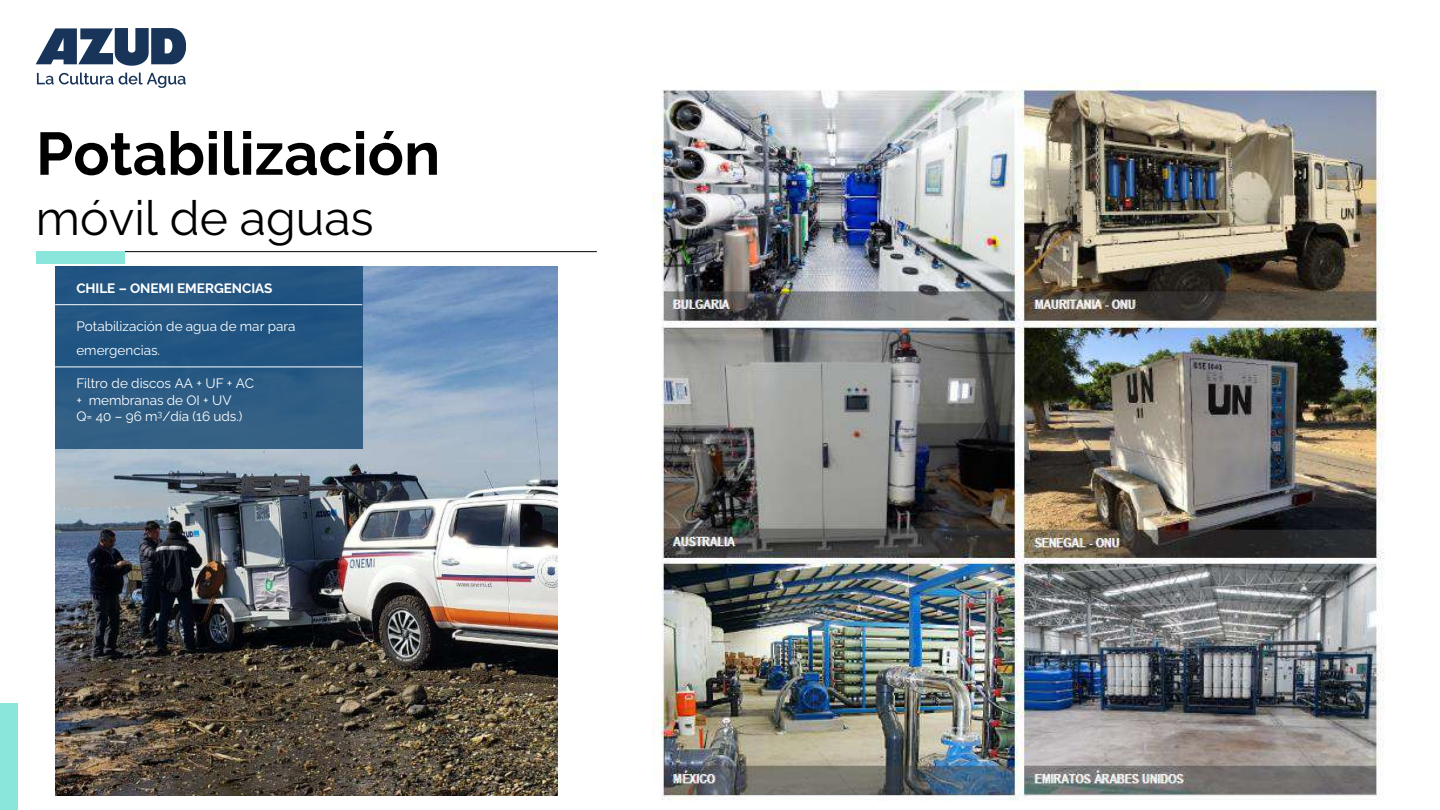
<style>
.page{position:relative;width:1440px;height:810px;background:#fff}
.page>*{position:absolute;margin:0;border:0;box-sizing:border-box;transform-origin:0 0}
.t1{font:700 60px "Raleway";color:#000}
.t2{font:48px "Raleway";color:#000}
.t3{font:13.5px/16.2px "Raleway";color:#fff}
.t4{font:700 13.5px "Raleway";color:#fff}
</style>
<div class="page">
<div style="left:0;top:704px;width:18px;height:106px;background:#8ae5da"></div>
<svg style="left:36px;top:28px;width:150px;height:60px"></svg>
<hr style="left:36px;top:251px;width:561px;height:1px;background:#000">
<div style="left:36px;top:251px;width:89px;height:13px;background:#8ae5da"></div>
<img style="left:652px;top:80px;width:733px;height:720px">
<img style="left:55px;top:267px;width:503px;height:529px">
<div style="left:55px;top:266px;width:307px;height:39px;background:#245682"></div>
<div style="left:55px;top:305px;width:307px;height:62px;background:#215582"></div>
<div style="left:55px;top:367px;width:307px;height:81px;background:#003866;opacity:.7"></div>
<hr style="left:55px;top:304px;width:307px;height:1px;background:#fff">
<hr style="left:55px;top:367px;width:307px;height:1px;background:#fff">
<h1 class="t1" style="left:36px;top:107px;width:406px">Potabilización</h1>
<h2 class="t2" style="left:36px;top:181px;width:339px">móvil de aguas</h2>
<p class="t4" style="left:76px;top:278px;width:198px">CHILE – ONEMI EMERGENCIAS</p>
<p class="t3" style="left:76px;top:313px;width:221px;line-height:24px">Potabilización de agua de mar para emergencias.</p>
<p class="t3" style="left:76px;top:374px;width:179px">Filtro de discos AA + UF + AC + membranas de OI + UV<br>Q= 40 – 96 m<sup>3</sup>/día (16 uds.)</p>
</div>
